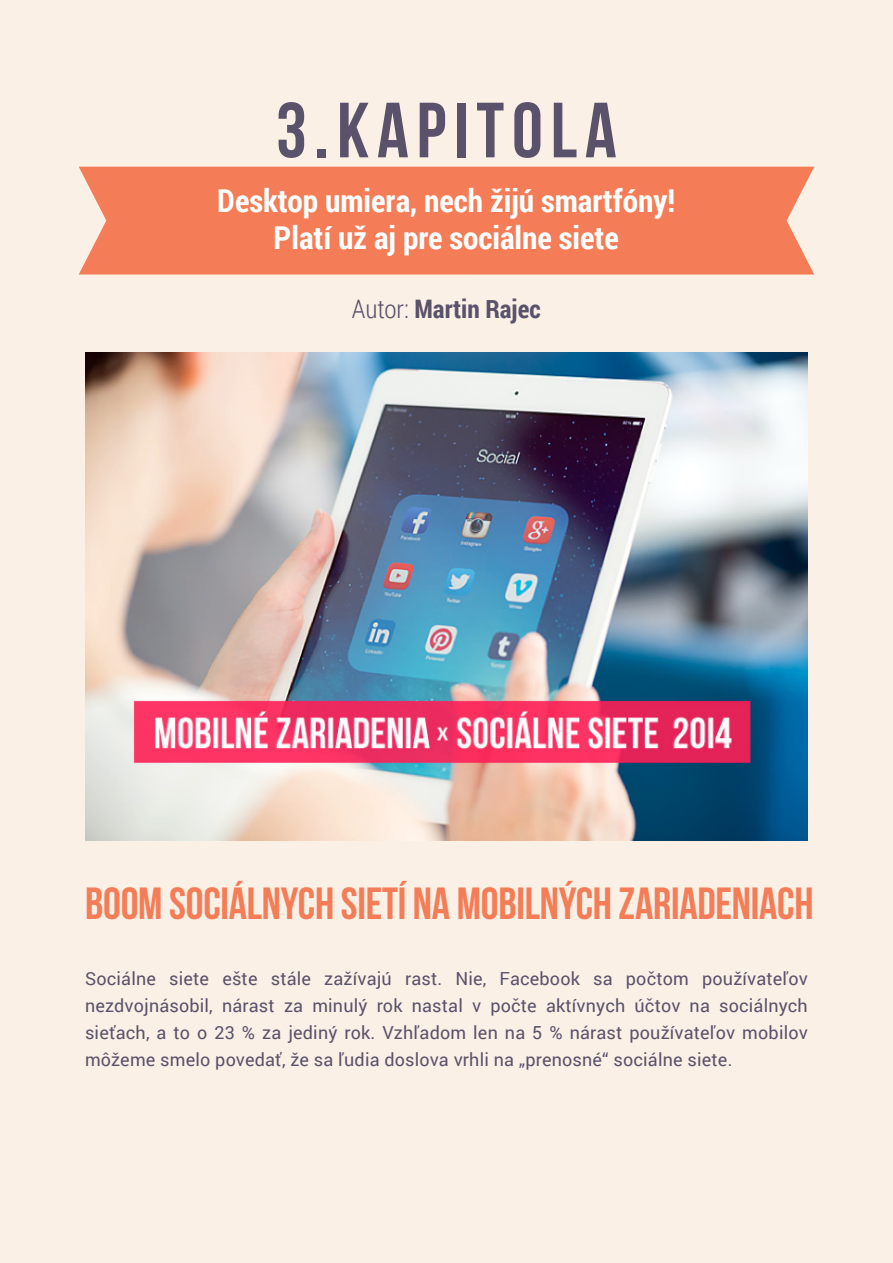
<style>
.page{position:relative;width:893px;height:1263px;background:#faf0e6}
.page>*{position:absolute;margin:0;border:0;box-sizing:border-box;transform-origin:0 0}
.t1{font:700 78px "Bebas Neue";letter-spacing:.1em;color:#5a526a}
.t2{font:700 45px "Bebas Neue";letter-spacing:-.005em;color:#f47c56}
.t3{font:700 31.5px/37.8px "Roboto Condensed";color:#fff;text-align:center}
.t4{font:700 25.5px "Roboto Condensed";color:#5a526a}
.t5{font:18px/27px "Roboto";letter-spacing:.01em;color:#5a526a;text-align:justify}
.s1{font-weight:300}
</style>
<div class="page">
<div style="left:79px;top:167px;width:735px;height:107px;background:#f47c56"></div>
<img style="left:85px;top:352px;width:723px;height:489px">
<h1 class="t1" style="left:276px;top:88px;width:342px">3.KAPITOLA</h1>
<h3 class="t3" style="left:217px;top:180px;width:459px">Desktop umiera, nech žijú smartfóny!<br>Platí už aj pre sociálne siete</h3>
<h3 class="t4" style="left:352px;top:291px;width:190px"><span class="s1">Autor:</span> Martin Rajec</h3>
<h2 class="t2" style="left:85px;top:879px;width:730px">BOOM SOCIÁLNYCH SIETÍ NA MOBILNÝCH ZARIADENIACH</h2>
<p class="t5" style="left:85px;top:964px;width:724px">Sociálne siete ešte stále zažívajú rast. Nie, Facebook sa počtom používateľov nezdvojnásobil, nárast za minulý rok nastal v počte aktívnych účtov na sociálnych sieťach, a to o 23 % za jediný rok. Vzhľadom len na 5 % nárast používateľov mobilov môžeme smelo povedať, že sa ľudia doslova vrhli na „prenosné“ sociálne siete.</p>
</div>
